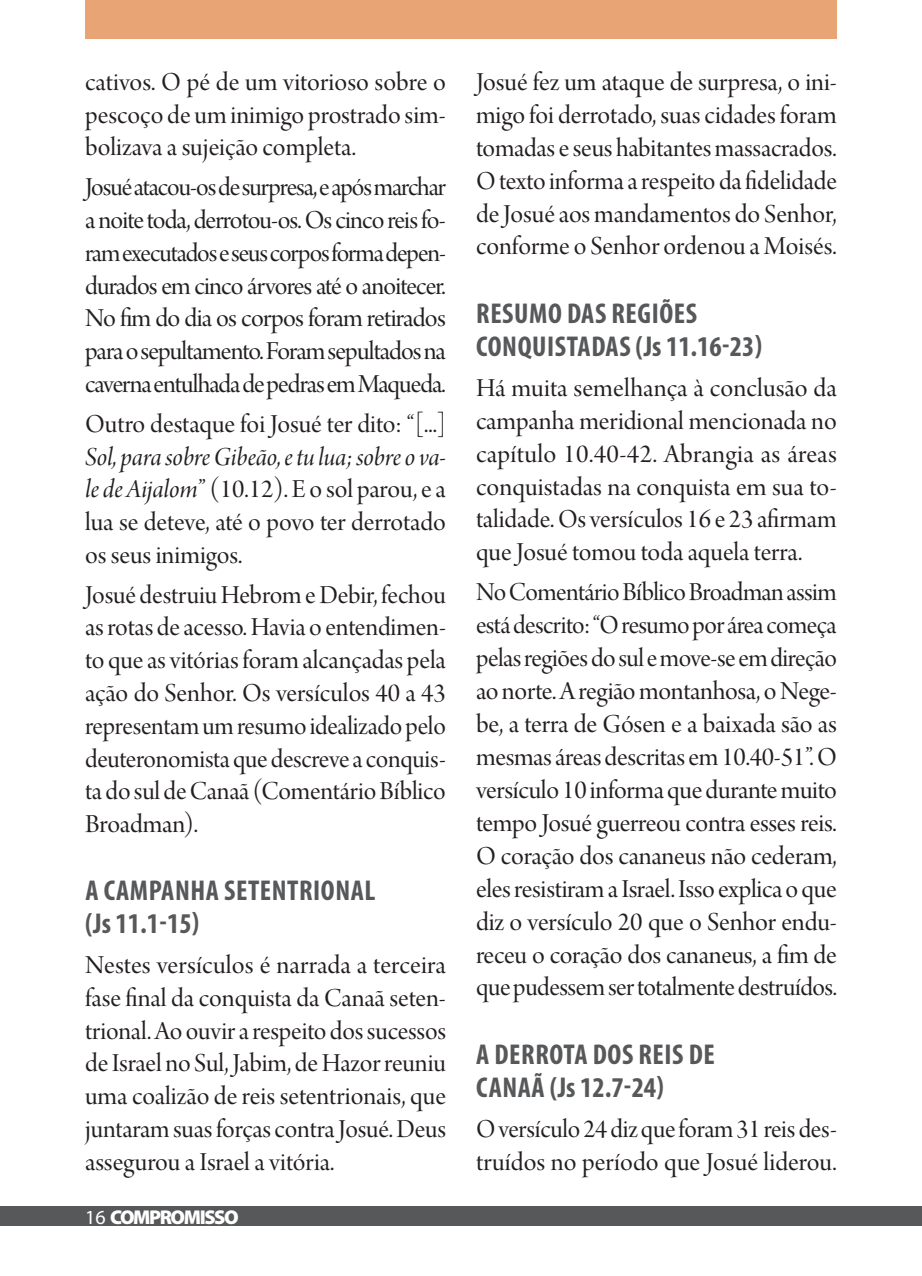
<style>
.page{position:relative;width:922px;height:1276px;background:#fff}
.page>*{position:absolute;margin:0;border:0;box-sizing:border-box;transform-origin:0 0}
.subtitulo_licoes{font:700 condensed 28.75px/33px "Myriad Pro";letter-spacing:.02em;color:#57585a}
.Texto_licoes{font:27.5px/32.8px "Arno Pro Display";letter-spacing:-.005em;color:#231f20;text-align:justify}
.t1{font:900 20px "Myriad Pro";letter-spacing:-.07em;color:#fff}
.s1{font-family:"Arno Pro Italic Display"}
.s2{font-weight:400}
</style>
<div class="page">
<div style="left:85px;top:0;width:751px;height:39px;background:#e8a474"></div>
<div style="left:0;top:1206px;width:921px;height:20px;background:#57585a"></div>
<p class="Texto_licoes" style="left:85px;top:67px;width:362px">cativos. O pé de um vitorioso sobre o pescoço de um inimigo prostrado sim&shy;bolizava a sujeição completa.</p>
<p class="Texto_licoes" style="left:85px;top:172px;width:362px">Josué atacou-os de surpresa, e após marchar a noite toda, derrotou-os. Os cinco reis fo&shy;ram executados e seus corpos forma depen&shy;durados em cinco árvores até o anoitecer.<br>No fim do dia os corpos foram retirados para o sepultamento. Foram sepultados na caverna entulhada de pedras em Maqueda.</p>
<p class="Texto_licoes" style="left:85px;top:409px;width:362px">Outro destaque foi Josué ter dito: “[...] <span class="s1">Sol, para sobre Gibeão, e tu lua; sobre o va&shy;le de Aijalom</span>” (10.12). E o sol parou, e a lua se deteve, até o povo ter derrotado os seus inimigos.</p>
<p class="Texto_licoes" style="left:85px;top:580px;width:362px">Josué destruiu Hebrom e Debir, fechou as rotas de acesso. Havia o entendimen&shy;to que as vitórias foram alcançadas pela ação do Senhor. Os versículos 40 a 43 representam um resumo idealizado pelo deuteronomista que descreve a conquis&shy;ta do sul de Canaã (Comentário Bíblico Broadman).</p>
<p class="subtitulo_licoes" style="left:85px;top:874px;width:292px">A CAMPANHA SETENTRIONAL (Js 11.1-15)</p>
<p class="Texto_licoes" style="left:85px;top:950px;width:362px">Nestes versículos é narrada a terceira fase final da conquista da Canaã seten&shy;trional. Ao ouvir a respeito dos sucessos de Israel no Sul, Jabim, de Hazor reuniu uma coalizão de reis setentrionais, que juntaram suas forças contra Josué. Deus assegurou a Israel a vitória.</p>
<p class="t1" style="left:85px;top:1203px;width:155px"><span class="s2">16</span> COMPROMISSO</p>
<p class="Texto_licoes" style="left:476px;top:67px;width:362px">Josué fez um ataque de surpresa, o ini&shy;migo foi derrotado, suas cidades foram tomadas e seus habitantes massacrados.<br>O texto informa a respeito da fidelidade de Josué aos mandamentos do Senhor, conforme o Senhor ordenou a Moisés.</p>
<p class="subtitulo_licoes" style="left:476px;top:296px;width:287px">RESUMO DAS REGIÕES<br>CONQUISTADAS (Js 11.16-23)</p>
<p class="Texto_licoes" style="left:476px;top:373px;width:362px">Há muita semelhança à conclusão da campanha meridional mencionada no capítulo 10.40-42. Abrangia as áreas conquistadas na conquista em sua to&shy;talidade. Os versículos 16 e 23 afirmam que Josué tomou toda aquela terra.</p>
<p class="Texto_licoes" style="left:476px;top:577px;width:362px">No Comentário Bíblico Broadman assim está descrito: “O resumo por área começa pelas regiões do sul e move-se em direção ao norte. A região montanhosa, o Nege&shy;be, a terra de Gósen e a baixada são as mesmas áreas descritas em 10.40-51”. O versículo 10 informa que durante muito tempo Josué guerreou contra esses reis.<br>O coração dos cananeus não cederam, eles resistiram a Israel. Isso explica o que diz o versículo 20 que o Senhor endu&shy;receu o coração dos cananeus, a fim de que pudessem ser totalmente destruídos.</p>
<p class="subtitulo_licoes" style="left:476px;top:1037px;width:240px">A DERROTA DOS REIS DE<br>CANAÃ (Js 12.7-24)</p>
<p class="Texto_licoes" style="left:476px;top:1114px;width:362px">O versículo 24 diz que foram 31 reis des&shy;truídos no período que Josué liderou.</p>
</div>
